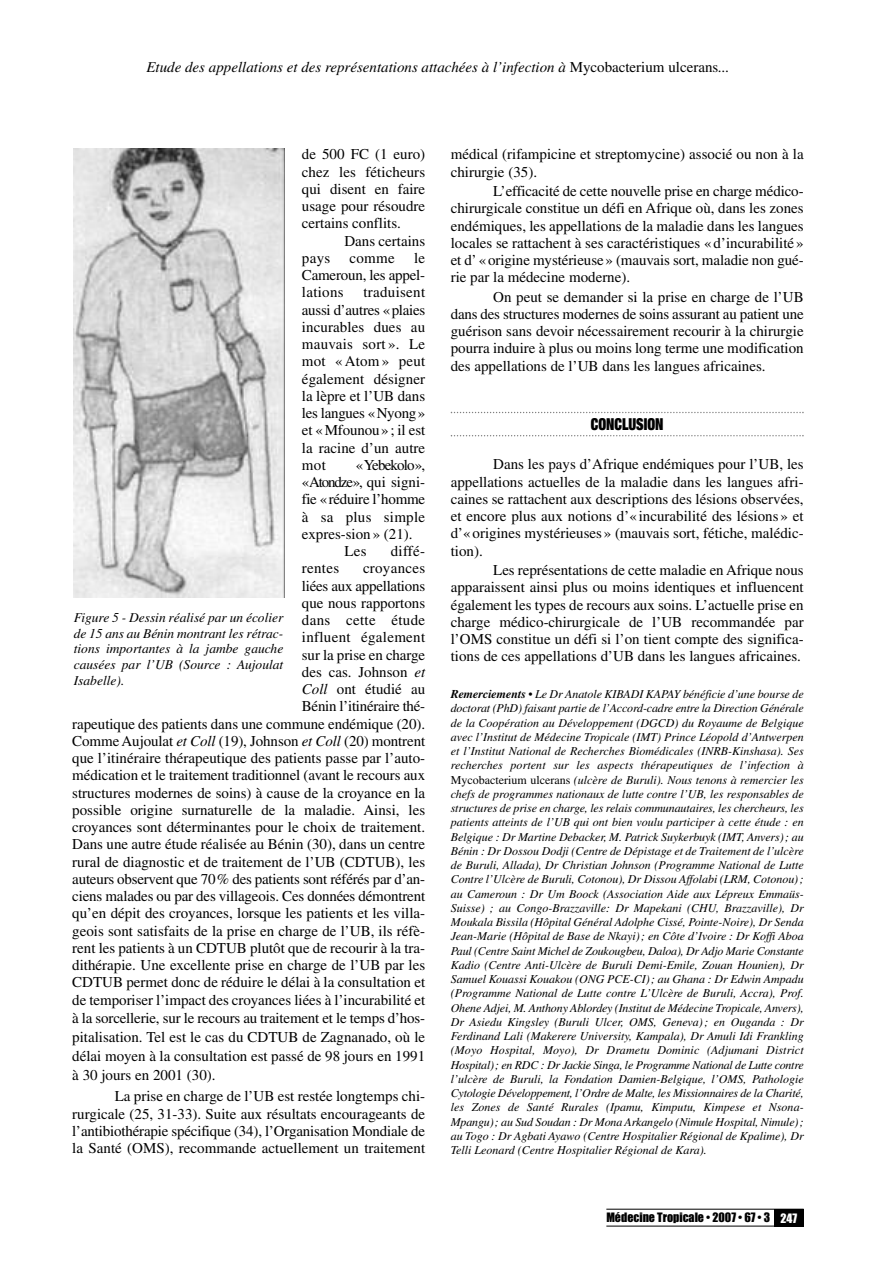
<style>
.page{position:relative;width:893px;height:1263px;background:#fff}
.page>*{position:absolute;margin:0;border:0;box-sizing:border-box;transform-origin:0 0}
.t1{font:900 expanded 16.5px "Helvetica Neue";color:#000;scale:.85 1}
.t2{font:15px/17.2px "Times";color:#000;text-align:justify}
.t3{font:italic 15px "Times";color:#000}
.t4{font:15px "Times";letter-spacing:-.04em;color:#000}
.t5{font:15px "Times";letter-spacing:.02em;color:#000}
.t6{font:15px "Times";letter-spacing:-.055em;color:#000}
.t7{font:italic 13.5px/15.8px "Times";color:#000;text-align:justify}
.t8{font:italic 12px/14.2px "Times";color:#000;text-align:justify}
.t9{font:12px "Impact";color:#000}
.s1{font-style:normal}
.s2{font-style:italic}
.s3{font-weight:700}
.s4{color:#fff}
</style>
<div class="page">
<svg style="left:451px;top:412px;width:353px;height:1px"></svg>
<svg style="left:451px;top:435px;width:353px;height:1px"></svg>
<hr style="left:606px;top:1209px;width:198px;height:1px;background:#000">
<hr style="left:606px;top:1226px;width:198px;height:1px;background:#000">
<div style="left:774px;top:1209px;width:30px;height:17px;background:#000"></div>
<img style="left:74px;top:149px;width:211px;height:448px">
<p class="t3" style="left:146px;top:61px;width:585px">Etude des appellations et des représentations attachées à l’infection à <span class="s1">Mycobacterium ulcerans</span>...</p>
<p class="t2" style="left:302px;top:147px;width:125px">de 500 FC (1 euro) chez les féticheurs qui disent en faire usage pour résoudre certains conflits.</p>
<p class="t2" style="left:344px;top:233px;width:82px">Dans certains</p>
<p class="t2" style="left:302px;top:251px;width:30px">pays</p>
<p class="t2" style="left:349px;top:251px;width:47px">comme</p>
<p class="t2" style="left:302px;top:251px;width:125px;text-indent:112px">le Cameroun, les appel&shy;lations</p>
<p class="t2" style="left:302px;top:285px;width:125px;text-indent:61px">traduisent aussi d’autres «plaies incurables dues au mauvais sort ». Le mot « Atom» peut également désigner la lèpre et l’UB dans les langues «Nyong» et «Mfounou»; il est la racine d’un autre mot</p>
<p class="t6" style="left:356px;top:460px;width:71px">«Yebekolo»,</p>
<p class="t4" style="left:302px;top:477px;width:125px">«Atondze», qui signi-</p>
<p class="t2" style="left:302px;top:492px;width:125px">fie «réduire l’homme</p>
<p class="t5" style="left:302px;top:511px;width:125px">à sa plus simple</p>
<p class="t2" style="left:302px;top:527px;width:112px">expres-sion » (21).</p>
<p class="t2" style="left:344px;top:544px;width:24px">Les</p>
<p class="t2" style="left:391px;top:544px;width:36px">diffé-</p>
<p class="t2" style="left:302px;top:561px;width:39px">rentes</p>
<p class="t2" style="left:72px;top:561px;width:354px;text-align:right">croyances<br>liées aux appellations<br>que nous rapportons<br>dans cette étude<br>influent également<br>sur la prise en charge<br>des cas. Johnson <span class="s2">et<br>Coll</span> ont étudié au<br>Bénin l’itinéraire thé-<br>rapeutique des patients dans une commune endémique (20).<br>Comme Aujoulat <span class="s2">et Coll</span> (19), Johnson <span class="s2">et Coll</span> (20) montrent que l’itinéraire thérapeutique des patients passe par l’auto&shy;médication et le traitement traditionnel (avant le recours aux structures modernes de soins) à cause de la croyance en la possible origine surnaturelle de la maladie. Ainsi, les croyances sont déterminantes pour le choix de traitement.<br>Dans une autre étude réalisée au Bénin (30), dans un centre rural de diagnostic et de traitement de l’UB (CDTUB), les auteurs observent que 70% des patients sont référés par d’an&shy;ciens malades ou par des villageois. Ces données démontrent qu’en dépit des croyances, lorsque les patients et les villa&shy;geois sont satisfaits de la prise en charge de l’UB, ils réfè&shy;rent les patients à un CDTUB plutôt que de recourir à la tra&shy;dithérapie. Une excellente prise en charge de l’UB par les CDTUB permet donc de réduire le délai à la consultation et de temporiser l’impact des croyances liées à l’incurabilité et</p>
<p class="t2" style="left:72px;top:1010px;width:354px;line-height:18.8px">à la sorcellerie, sur le recours au traitement et le temps d’hos&shy;pitalisation. Tel est le cas du CDTUB de Zagnanado, où le délai moyen à la consultation est passé de 98 jours en 1991 à 30 jours en 2001 (30).</p>
<p class="t2" style="left:72px;top:1089px;width:354px;text-indent:43px">La prise en charge de l’UB est restée longtemps chi&shy;rurgicale (25, 31-33). Suite aux résultats encourageants de l’antibiothérapie spécifique (34), l’Organisation Mondiale de la Santé (OMS), recommande actuellement un traitement</p>
<p class="t7" style="left:74px;top:611px;width:211px">Figure 5 - Dessin réalisé par un écolier de 15 ans au Bénin montrant les rétrac&shy;tions importantes à la jambe gauche causées par l’UB (Source : Aujoulat Isabelle).</p>
<p class="t2" style="left:451px;top:147px;width:354px">médical (rifampicine et streptomycine) associé ou non à la chirurgie (35).</p>
<p class="t2" style="left:451px;top:184px;width:354px;text-indent:43px">L’efficacité de cette nouvelle prise en charge médico&shy;chirurgicale constitue un défi en Afrique où, dans les zones endémiques, les appellations de la maladie dans les langues locales se rattachent à ses caractéristiques « d’incurabilité» et d’ «origine mystérieuse» (mauvais sort, maladie non gué&shy;rie par la médecine moderne).</p>
<p class="t2" style="left:451px;top:290px;width:354px;text-indent:43px">On peut se demander si la prise en charge de l’UB dans des structures modernes de soins assurant au patient une guérison sans devoir nécessairement recourir à la chirurgie pourra induire à plus ou moins long terme une modification des appellations de l’UB dans les langues africaines.</p>
<p class="t1" style="left:591px;top:418px;width:87px">CONCLUSION</p>
<p class="t2" style="left:451px;top:457px;width:354px;text-indent:43px">Dans les pays d’Afrique endémiques pour l’UB, les appellations actuelles de la maladie dans les langues afri&shy;caines se rattachent aux descriptions des lésions observées, et encore plus aux notions d’«incurabilité des lésions» et d’«origines mystérieuses» (mauvais sort, fétiche, malédic&shy;tion).</p>
<p class="t2" style="left:451px;top:563px;width:354px;text-indent:43px">Les représentations de cette maladie en Afrique nous apparaissent ainsi plus ou moins identiques et influencent également les types de recours aux soins. L’actuelle prise en charge médico-chirurgicale de l’UB recommandée par l’OMS constitue un défi si l’on tient compte des significa&shy;tions de ces appellations d’UB dans les langues africaines.</p>
<p class="t8" style="left:451px;top:688px;width:354px"><span class="s3">Remerciements</span> • Le Dr Anatole KIBADI KAPAY bénéficie d’une bourse de doctorat (PhD) faisant partie de l’Accord-cadre entre la Direction Générale de la Coopération au Développement (DGCD) du Royaume de Belgique avec l’Institut de Médecine Tropicale (IMT) Prince Léopold d’Antwerpen et l’Institut National de Recherches Biomédicales (INRB-Kinshasa). Ses recherches portent sur les aspects thérapeutiques de l’infection à <span class="s1">Mycobacterium ulcerans</span> (ulcère de Buruli). Nous tenons à remercier les chefs de programmes nationaux de lutte contre l’UB, les responsables de structures de prise en charge, les relais communautaires, les chercheurs, les patients atteints de l’UB qui ont bien voulu participer à cette étude : en Belgique : Dr Martine Debacker, M. Patrick Suykerbuyk (IMT, Anvers); au Bénin : Dr Dossou Dodji (Centre de Dépistage et de Traitement de l’ulcère de Buruli, Allada), Dr Christian Johnson (Programme National de Lutte Contre l’Ulcère de Buruli, Cotonou), Dr Dissou Affolabi (LRM, Cotonou); au Cameroun : Dr Um Boock (Association Aide aux Lépreux Emmaüs-Suisse) ; au Congo-Brazzaville: Dr Mapekani (CHU, Brazzaville), Dr Moukala Bissila (Hôpital Général Adolphe Cissé, Pointe-Noire), Dr Senda Jean-Marie (Hôpital de Base de Nkayi); en Côte d’Ivoire : Dr Koffi Aboa Paul (Centre Saint Michel de Zoukougbeu, Daloa), Dr Adjo Marie Constante Kadio (Centre Anti-Ulcère de Buruli Demi-Emile, Zouan Hounien), Dr Samuel Kouassi Kouakou (ONG PCE-CI); au Ghana : Dr Edwin Ampadu (Programme National de Lutte contre L’Ulcère de Buruli, Accra), Prof.<br>Ohene Adjei, M. Anthony Ablordey (Institut de Médecine Tropicale, Anvers), Dr Asiedu Kingsley (Buruli Ulcer, OMS, Geneva); en Ouganda : Dr Ferdinand Lali (Makerere University, Kampala), Dr Amuli Idi Frankling (Moyo Hospital, Moyo), Dr Drametu Dominic (Adjumani District Hospital); en RDC : Dr Jackie Singa, le Programme National de Lutte contre l’ulcère de Buruli, la Fondation Damien-Belgique, l’OMS, Pathologie Cytologie Développement, l’Ordre de Malte, les Missionnaires de la Charité, les Zones de Santé Rurales (Ipamu, Kimputu, Kimpese et Nsona-Mpangu); au Sud Soudan : Dr Mona Arkangelo (Nimule Hospital, Nimule); au Togo : Dr Agbati Ayawo (Centre Hospitalier Régional de Kpalime), Dr Telli Leonard (Centre Hospitalier Régional de Kara).</p>
<p class="t9" style="left:606px;top:1211px;width:192px">Médecine Tropicale • 2007 • 67 • 3 <span class="s4">247</span></p>
</div>
